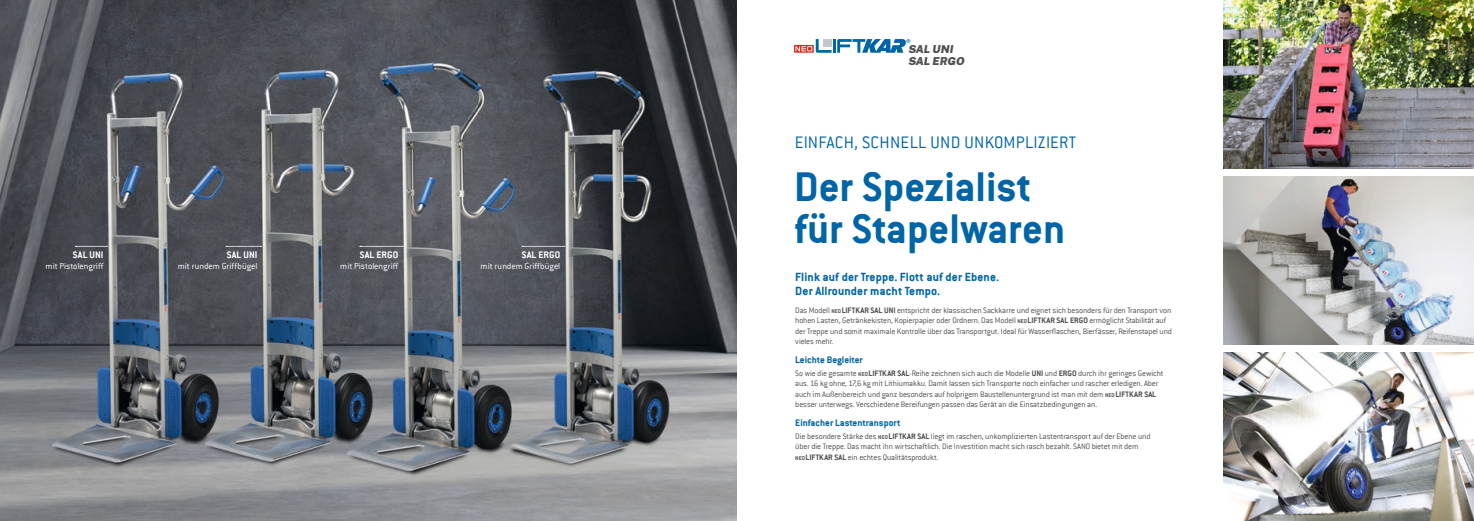
<style>
.page{position:relative;width:1474px;height:521px;background:#fff}
.page>*{position:absolute;margin:0;border:0;box-sizing:border-box;transform-origin:0 0}
.t1{font:700 45.5px "Conduit ITC Pro";color:#0065a6}
.t2{font:300 18.38px "Conduit ITC";letter-spacing:.02em;color:#0065a6}
.t3{font:700 13.12px "Conduit ITC";letter-spacing:.01em;color:#0065a6}
.t4{font:italic 900 10.94px "Public Sans";color:#504f4f}
.t5{font:700 10.5px "Conduit ITC";color:#0065a6}
.t6{font:700 10.5px "Conduit ITC";letter-spacing:.01em;color:#fff}
.t7{font:300 9.62px "Conduit ITC";letter-spacing:.005em;color:#fff}
.t8{font:300 8.75px/10.5px "Conduit ITC";letter-spacing:-.015em;color:#504f4f}
.s1{font-weight:700;font-size:6.12px}
.s2{font-weight:700}
</style>
<div class="page">
<img style="left:0;top:0;width:737px;height:521px">
<svg style="left:75px;top:246px;width:32px;height:1px"></svg>
<svg style="left:226px;top:246px;width:35px;height:1px"></svg>
<svg style="left:360px;top:246px;width:43px;height:1px"></svg>
<svg style="left:522px;top:246px;width:42px;height:1px"></svg>
<img style="left:1223px;top:0;width:250px;height:169px">
<img style="left:1223px;top:176px;width:250px;height:169px">
<img style="left:1223px;top:352px;width:250px;height:169px">
<svg style="left:794px;top:39px;width:116px;height:14px"></svg>
<div style="left:823px;top:39px;width:8px;height:7px;background:#c6c6c6"></div>
<svg style="left:618px;top:314px;width:2px;height:6px"></svg>
<svg style="left:458px;top:317px;width:2px;height:6px"></svg>
<svg style="left:319px;top:303px;width:2px;height:6px"></svg>
<svg style="left:165px;top:305px;width:2px;height:6px"></svg>
<p class="t6" style="left:73px;top:249px;width:32px">SAL UNI</p>
<p class="t7" style="left:46px;top:261px;width:59px">mit Pistolengriff</p>
<p class="t6" style="left:227px;top:249px;width:32px">SAL UNI</p>
<p class="t7" style="left:178px;top:261px;width:81px">mit rundem Griffbügel</p>
<p class="t6" style="left:360px;top:249px;width:40px">SAL ERGO</p>
<p class="t7" style="left:340px;top:261px;width:59px">mit Pistolengriff</p>
<p class="t6" style="left:522px;top:249px;width:40px">SAL ERGO</p>
<p class="t7" style="left:480px;top:261px;width:81px">mit rundem Griffbügel</p>
<p class="t4" style="left:908px;top:40px;width:46px">SAL UNI</p>
<p class="t4" style="left:908px;top:52px;width:58px">SAL ERGO</p>
<p class="t2" style="left:794px;top:132px;width:283px">EINFACH, SCHNELL UND UNKOMPLIZIERT</p>
<p class="t1" style="left:794px;top:160px;width:239px">Der Spezialist</p>
<p class="t1" style="left:794px;top:202px;width:273px">für Stapelwaren</p>
<p class="t3" style="left:795px;top:269px;width:205px">Flink auf der Treppe. Flott auf der Ebene.</p>
<p class="t3" style="left:795px;top:283px;width:146px">Der Allrounder macht Tempo.</p>
<p class="t8" style="left:795px;top:305px;width:378px">Das Modell <span class="s1">NEO</span><span class="s2">LIFTKAR SAL UNI</span> entspricht der klassischen Sackkarre und eignet sich besonders für den Transport von hohen Lasten, Getränkekisten, Kopierpapier oder Ordnern. Das Modell <span class="s1">NEO</span><span class="s2">LIFTKAR SAL ERGO</span> ermöglicht Stabilität auf der Treppe und somit maximale Kontrolle über das Transportgut. Ideal für Wasserflaschen, Bierfässer, Reifenstapel und vieles mehr.</p>
<p class="t5" style="left:795px;top:354px;width:69px">Leichte Begleiter</p>
<p class="t8" style="left:795px;top:368px;width:370px">So wie die gesamte <span class="s1">NEO</span><span class="s2">LIFTKAR SAL</span>-Reihe zeichnen sich auch die Modelle <span class="s2">UNI</span> und <span class="s2">ERGO</span> durch ihr geringes Gewicht</p>
<p class="t8" style="left:795px;top:378px;width:364px">aus. 16 kg ohne, 17,6 kg mit Lithiumakku. Damit lassen sich Transporte noch einfacher und rascher erledigen. Aber</p>
<p class="t8" style="left:795px;top:389px;width:362px">auch im Außenbereich und ganz besonders auf holprigem Baustellenuntergrund ist man mit dem <span class="s1">NEO</span><span class="s2">LIFTKAR SAL </span>besser unterwegs. Verschiedene Bereifungen passen das Gerät an die Einsatzbedingungen an.</p>
<p class="t5" style="left:795px;top:417px;width:107px">Einfacher Lastentransport</p>
<p class="t8" style="left:795px;top:431px;width:357px">Die besondere Stärke des <span class="s1">NEO</span><span class="s2">LIFTKAR SAL</span> liegt im raschen, unkomplizierten Lastentransport auf der Ebene und</p>
<p class="t8" style="left:795px;top:441px;width:345px">über die Treppe. Das macht ihn wirtschaftlich. Die Investition macht sich rasch bezahlt. SANO bietet mit dem</p>
<p class="t8" style="left:795px;top:452px;width:145px"><span class="s1">NEO</span><span class="s2">LIFTKAR SAL</span> ein echtes Qualitätsprodukt.</p>
</div>
